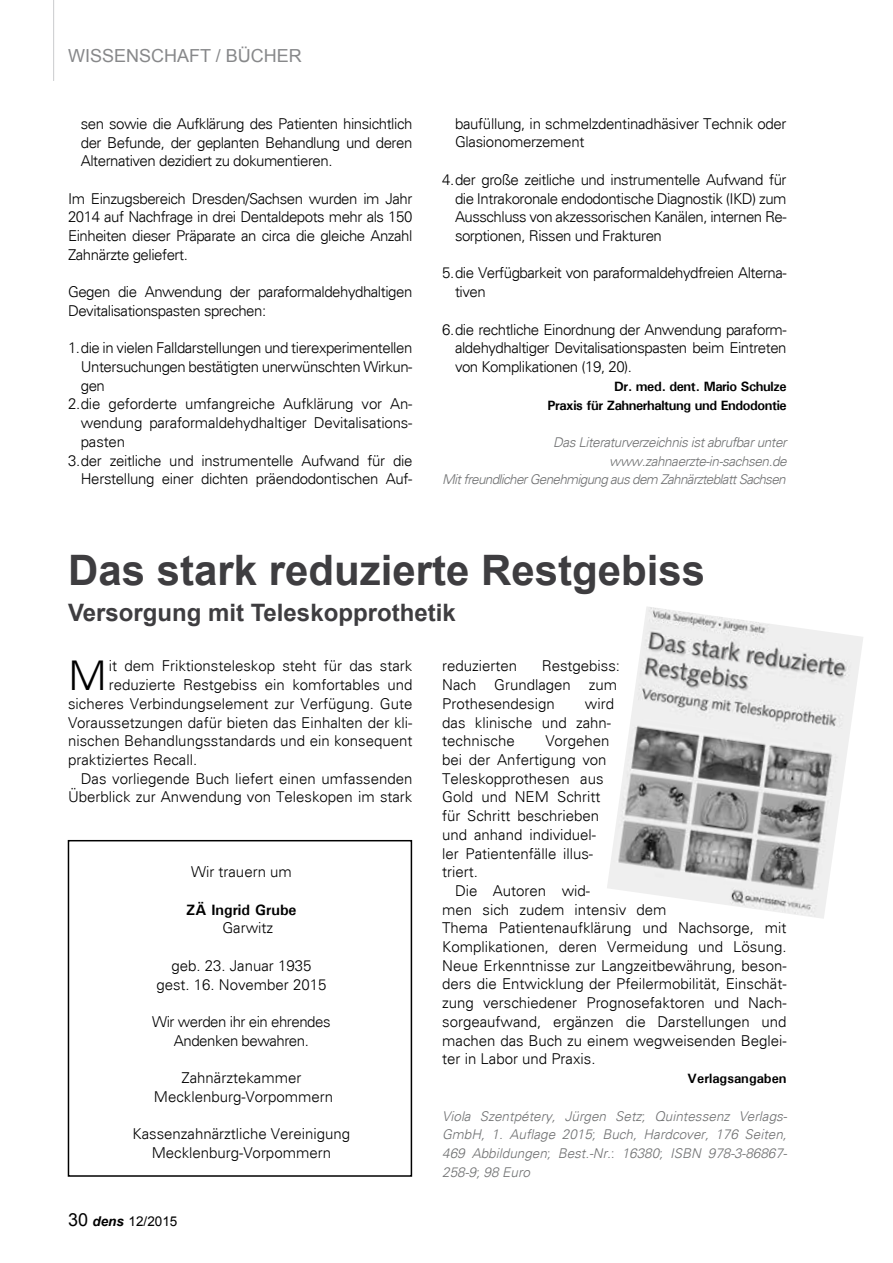
<style>
.page{position:relative;width:893px;height:1263px;background:#fff}
.page>*{position:absolute;margin:0;border:0;box-sizing:border-box;transform-origin:0 0}
.t1{font:700 42px "Arial";color:#3e3d40}
.t2{font:300 41.1px "Univers";color:#000}
.t3{font:700 24px "Arial";color:#3e3d40}
.t4{font:18px "Arial";color:#87888a}
.t5{font:300 15px/18.8px "Univers";color:#000;text-align:justify}
.t6{font:300 15px/18.8px "Univers";letter-spacing:-.03em;color:#000}
.t7{font:300 15px/18.8px "Univers";letter-spacing:-.02em;color:#000}
.t8{font:700 15px "Univers";color:#000}
.t9{font:italic 300 13.5px/18.8px "Univers";letter-spacing:-.03em;color:#707172;text-align:right}
.t10{font:700 13.5px/18.8px "Univers";letter-spacing:-.03em;color:#000;text-align:right}
.t11{font:700 13.5px "Univers";color:#000}
.t12{font:13.5px "Arial";color:#000}
.s1{font-size:18px}
.s2{font-weight:700;font-style:italic}
</style>
<div class="page">
<hr style="left:53px;top:0;width:1px;height:81px;background:#d1d2d4">
<img style="left:607px;top:607px;width:256px;height:312px">
<div style="left:68px;top:840px;width:344px;height:337px;border:2px solid #000"></div>
<p class="t4" style="left:68px;top:44px;width:235px">WISSENSCHAFT / BÜCHER</p>
<p class="t5" style="left:81px;top:114px;width:333px">sen sowie die Aufklärung des Patienten hinsichtlich der Befunde, der geplanten Behandlung und deren Alternativen dezidiert zu dokumentieren.</p>
<p class="t5" style="left:68px;top:189px;width:346px">Im Einzugsbereich Dresden/Sachsen wurden im Jahr 2014 auf Nachfrage in drei Dentaldepots mehr als 150<br>Einheiten dieser Präparate an circa die gleiche Anzahl Zahnärzte geliefert.</p>
<p class="t6" style="left:68px;top:282px;width:346px">Gegen die Anwendung der paraformaldehydhaltigen<br>Devitalisationspasten sprechen:</p>
<p class="t6" style="left:68px;top:339px;width:346px">1.die in vielen Falldarstellungen und tierexperimentellen</p>
<p class="t6" style="left:81px;top:357px;width:333px">Untersuchungen bestätigten unerwünschten Wirkun-</p>
<p class="t5" style="left:81px;top:376px;width:26px">gen</p>
<p class="t5" style="left:68px;top:395px;width:346px">2.die geforderte umfangreiche Aufklärung vor An-</p>
<p class="t5" style="left:81px;top:413px;width:333px">wendung paraformaldehydhaltiger Devitalisations-</p>
<p class="t5" style="left:81px;top:432px;width:46px">pasten</p>
<p class="t7" style="left:68px;top:451px;width:346px">3.der zeitliche und instrumentelle Aufwand für die</p>
<p class="t7" style="left:81px;top:470px;width:333px">Herstellung einer dichten präendodontischen Auf-</p>
<p class="t7" style="left:455px;top:114px;width:333px">baufüllung, in schmelzdentinadhäsiver Technik oder<br>Glasionomerzement</p>
<p class="t5" style="left:455px;top:170px;width:333px;text-indent:-13px">4.der große zeitliche und instrumentelle Aufwand für die Intrakoronale endodontische Diagnostik (IKD) zum Ausschluss von akzessorischen Kanälen, internen Re&shy;sorptionen, Rissen und Frakturen</p>
<p class="t6" style="left:455px;top:264px;width:333px;text-indent:-13px">5.die Verfügbarkeit von paraformaldehydfreien Alterna&shy;tiven</p>
<p class="t5" style="left:455px;top:320px;width:333px;text-indent:-13px">6.die rechtliche Einordnung der Anwendung paraform&shy;aldehydhaltiger Devitalisationspasten beim Eintreten von Komplikationen (19, 20).</p>
<p class="t10" style="left:548px;top:377px;width:241px">Dr. med. dent. Mario Schulze<br>Praxis für Zahnerhaltung und Endodontie</p>
<p class="t9" style="left:442px;top:433px;width:346px">Das Literaturverzeichnis ist abrufbar unter www.zahnaerzte-in-sachsen.de<br>Mit freundlicher Genehmigung aus dem Zahnärzteblatt Sachsen</p>
<h1 class="t1" style="left:68px;top:542px;width:639px">Das stark reduzierte Restgebiss</h1>
<h3 class="t3" style="left:68px;top:596px;width:389px">Versorgung mit Teleskopprothetik</h3>
<h2 class="t2" style="left:68px;top:651px;width:40px">M</h2>
<p class="t5" style="left:109px;top:657px;width:305px">it dem Friktionsteleskop steht für das stark</p>
<p class="t5" style="left:109px;top:675px;width:305px">reduzierte Restgebiss ein komfortables und</p>
<p class="t5" style="left:68px;top:694px;width:346px">sicheres Verbindungselement zur Verfügung. Gute</p>
<p class="t5" style="left:68px;top:713px;width:346px">Voraussetzungen dafür bieten das Einhalten der kli-</p>
<p class="t5" style="left:68px;top:732px;width:346px">nischen Behandlungsstandards und ein konsequent</p>
<p class="t5" style="left:68px;top:750px;width:131px">praktiziertes Recall.</p>
<p class="t5" style="left:81px;top:769px;width:333px">Das vorliegende Buch liefert einen umfassenden</p>
<p class="t5" style="left:68px;top:788px;width:346px">Überblick zur Anwendung von Teleskopen im stark</p>
<p class="t5" style="left:191px;top:862px;width:102px">Wir trauern um</p>
<p class="t8" style="left:186px;top:900px;width:112px">ZÄ Ingrid Grube</p>
<p class="t5" style="left:222px;top:919px;width:52px">Garwitz</p>
<p class="t5" style="left:156px;top:956px;width:172px;text-align:center">geb. 23. Januar 1935 gest. 16. November 2015</p>
<p class="t6" style="left:152px;top:1012px;width:180px;text-align:center">Wir werden ihr ein ehrendes<br>Andenken bewahren.</p>
<p class="t5" style="left:154px;top:1068px;width:181px;text-align:center">Zahnärztekammer<br>Mecklenburg-Vorpommern</p>
<p class="t5" style="left:133px;top:1124px;width:219px;text-align:center">Kassenzahnärztliche Vereinigung<br>Mecklenburg-Vorpommern</p>
<p class="t12" style="left:68px;top:1212px;width:111px"><span class="s1">30</span> <span class="s2">dens</span> 12/2015</p>
<p class="t5" style="left:442px;top:657px;width:179px;text-align:left;text-indent:99px">Restgebiss:<br>Nach Grundlagen zum<br>Prothesendesign</p>
<p class="t5" style="left:442px;top:657px;width:77px">reduzierten</p>
<p class="t5" style="left:442px;top:694px;width:173px;text-align:left;text-indent:143px">wird das klinische und zahn&shy;technische</p>
<p class="t5" style="left:442px;top:731px;width:169px;text-align:left;text-indent:103px">Vorgehen bei der Anfertigung von<br>Teleskopprothesen aus<br>Gold und NEM Schritt für Schritt beschrieben und anhand individuel&shy;ler Patientenfälle illus&shy;triert.</p>
<p class="t5" style="left:442px;top:881px;width:346px;text-align:left;text-indent:13px">Die Autoren wid-<br>men sich zudem intensiv dem<br>Thema Patientenaufklärung und Nachsorge, mit Komplikationen, deren Vermeidung und Lösung.<br>Neue Erkenntnisse zur Langzeitbewährung, beson&shy;ders die Entwicklung der Pfeilermobilität, Einschät&shy;zung verschiedener Prognosefaktoren und Nach&shy;sorgeaufwand, ergänzen die Darstellungen und machen das Buch zu einem wegweisenden Beglei&shy;ter in Labor und Praxis.</p>
<p class="t11" style="left:687px;top:1070px;width:101px">Verlagsangaben</p>
<p class="t9" style="left:442px;top:1106px;width:347px;text-align:justify">Viola Szentpétery, Jürgen Setz; Quintessenz Verlags-GmbH, 1. Auflage 2015; Buch, Hardcover, 176 Seiten, 469 Abbildungen; Best.-Nr.: 16380; ISBN 978-3-86867- 258-9; 98 Euro</p>
</div>
